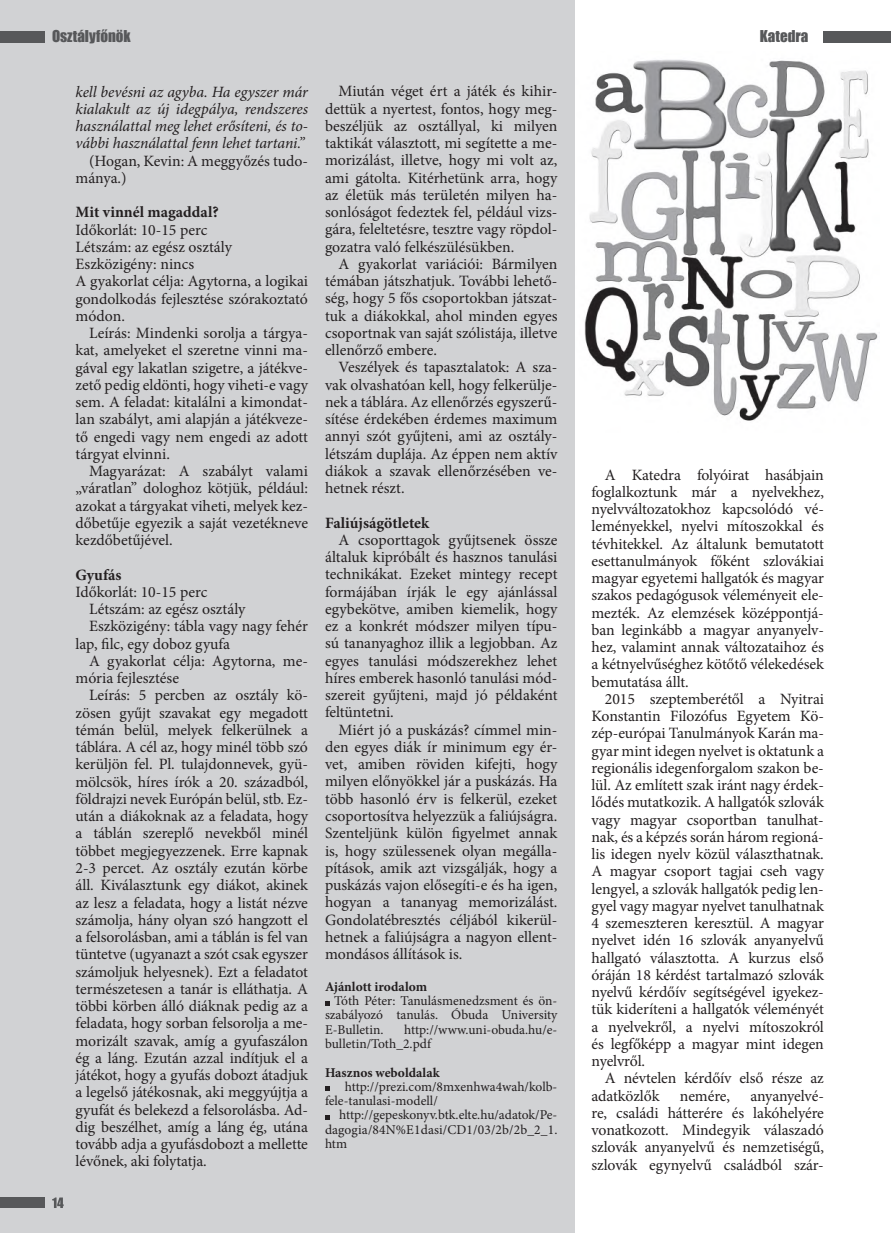
<style>
.page{position:relative;width:891px;height:1233px;background:#fff}
.page>*{position:absolute;margin:0;border:0;box-sizing:border-box;transform-origin:0 0}
.t1{font:15.75px/17.2px "Minion Pro";letter-spacing:-.005em;color:#231f20;text-align:justify}
.t2{font:italic 15.75px/17.2px "Minion Pro";letter-spacing:-.01em;color:#231f20;text-align:justify}
.t3{font:700 15.75px "Minion Pro";color:#231f20}
.t4{font:15px "Impact";color:#57585a}
.t5{font:13.5px/14.2px "Minion Pro";color:#231f20;text-align:justify}
.t6{font:700 13.5px "Minion Pro";color:#231f20}
</style>
<div class="page">
<img style="left:574px;top:51px;width:304px;height:382px">
<div style="left:0;top:0;width:574px;height:1232px;background:#d1d2d4"></div>
<div style="left:824px;top:31px;width:67px;height:11px;background:#57585a"></div>
<svg style="left:52px;top:1197px;width:12px;height:10px"></svg>
<div style="left:0;top:31px;width:45px;height:11px;background:#57585a"></div>
<div style="left:0;top:1197px;width:45px;height:11px;background:#57585a"></div>
<svg style="left:325px;top:1001px;width:4px;height:4px"></svg>
<svg style="left:325px;top:1086px;width:4px;height:4px"></svg>
<svg style="left:325px;top:1115px;width:4px;height:4px"></svg>
<p class="t4" style="left:52px;top:25px;width:80px">Osztályfőnök</p>
<p class="t4" style="left:760px;top:25px;width:50px">Katedra</p>
<p class="t2" style="left:76px;top:83px;width:234px">kell bevésni az agyba. Ha egyszer már kialakult az új idegpálya, rendszeres használattal meg lehet erősíteni, és to&shy;vábbi használattal fenn lehet tartani.”</p>
<p class="t1" style="left:76px;top:152px;width:234px;text-indent:13px">(Hogan, Kevin: A meggyőzés tudo&shy;mánya.)</p>
<p class="t3" style="left:76px;top:201px;width:145px">Mit vinnél magaddal?</p>
<p class="t1" style="left:76px;top:221px;width:234px;text-align:left">Időkorlát: 10-15 perc<br>Létszám: az egész osztály<br>Eszközigény: nincs<br>A gyakorlat célja: Agytorna, a logikai gondolkodás fejlesztése szórakoztató módon.</p>
<p class="t1" style="left:76px;top:324px;width:234px;text-indent:13px">Leírás: Mindenki sorolja a tárgya&shy;kat, amelyeket el szeretne vinni ma&shy;gával egy lakatlan szigetre, a játékve&shy;zető pedig eldönti, hogy viheti-e vagy sem. A feladat: kitalálni a kimondat&shy;lan szabályt, ami alapján a játékveze&shy;tő engedi vagy nem engedi az adott tárgyat elvinni.</p>
<p class="t1" style="left:76px;top:462px;width:234px;text-indent:13px">Magyarázat: A szabályt valami „váratlan” dologhoz kötjük, például: azokat a tárgyakat viheti, melyek kez&shy;dőbetűje egyezik a saját vezetékneve kezdőbetűjével.</p>
<p class="t3" style="left:76px;top:563px;width:48px">Gyufás</p>
<p class="t1" style="left:76px;top:583px;width:133px">Időkorlát: 10-15 perc</p>
<p class="t1" style="left:89px;top:600px;width:158px">Létszám: az egész osztály</p>
<p class="t1" style="left:89px;top:618px;width:220px">Eszközigény: tábla vagy nagy fehér</p>
<p class="t1" style="left:76px;top:635px;width:156px">lap, filc, egy doboz gyufa</p>
<p class="t1" style="left:89px;top:652px;width:220px">A gyakorlat célja: Agytorna, me-</p>
<p class="t1" style="left:76px;top:669px;width:105px">mória fejlesztése</p>
<p class="t1" style="left:89px;top:686px;width:220px">Leírás: 5 percben az osztály kö-</p>
<p class="t1" style="left:76px;top:704px;width:234px">zösen gyűjt szavakat egy megadott</p>
<p class="t1" style="left:76px;top:721px;width:234px">témán belül, melyek felkerülnek a</p>
<p class="t1" style="left:76px;top:738px;width:234px">táblára. A cél az, hogy minél több szó</p>
<p class="t1" style="left:76px;top:755px;width:234px">kerüljön fel. Pl. tulajdonnevek, gyü-</p>
<p class="t1" style="left:76px;top:773px;width:234px">mölcsök, híres írók a 20. századból,</p>
<p class="t1" style="left:76px;top:790px;width:234px">földrajzi nevek Európán belül, stb. Ez-</p>
<p class="t1" style="left:76px;top:807px;width:234px">után a diákoknak az a feladata, hogy</p>
<p class="t1" style="left:76px;top:824px;width:234px">a táblán szereplő nevekből minél</p>
<p class="t1" style="left:76px;top:842px;width:234px">többet megjegyezzenek. Erre kapnak</p>
<p class="t1" style="left:76px;top:859px;width:234px">2-3 percet. Az osztály ezután körbe</p>
<p class="t1" style="left:76px;top:876px;width:234px">áll. Kiválasztunk egy diákot, akinek</p>
<p class="t1" style="left:76px;top:893px;width:234px">az lesz a feladata, hogy a listát nézve</p>
<p class="t1" style="left:76px;top:911px;width:234px">számolja, hány olyan szó hangzott el</p>
<p class="t1" style="left:76px;top:928px;width:234px">a felsorolásban, ami a táblán is fel van</p>
<p class="t1" style="left:76px;top:945px;width:234px">tüntetve (ugyanazt a szót csak egyszer</p>
<p class="t1" style="left:76px;top:962px;width:234px">számoljuk helyesnek). Ezt a feladatot</p>
<p class="t1" style="left:76px;top:980px;width:234px">természetesen a tanár is elláthatja. A</p>
<p class="t1" style="left:76px;top:997px;width:234px">többi körben álló diáknak pedig az a</p>
<p class="t1" style="left:76px;top:1014px;width:234px">feladata, hogy sorban felsorolja a me-</p>
<p class="t1" style="left:76px;top:1031px;width:234px">morizált szavak, amíg a gyufaszálon</p>
<p class="t1" style="left:76px;top:1049px;width:234px">ég a láng. Ezután azzal indítjuk el a</p>
<p class="t1" style="left:76px;top:1066px;width:234px">játékot, hogy a gyufás dobozt átadjuk</p>
<p class="t1" style="left:76px;top:1083px;width:234px">a legelső játékosnak, aki meggyújtja a</p>
<p class="t1" style="left:76px;top:1100px;width:234px">gyufát és belekezd a felsorolásba. Ad-</p>
<p class="t1" style="left:76px;top:1118px;width:234px">dig beszélhet, amíg a láng ég, utána</p>
<p class="t1" style="left:76px;top:1135px;width:234px">tovább adja a gyufásdobozt a mellette</p>
<p class="t1" style="left:76px;top:1152px;width:133px">lévőnek, aki folytatja.</p>
<p class="t1" style="left:325px;top:83px;width:234px;text-indent:13px">Miután véget ért a játék és kihir&shy;dettük a nyertest, fontos, hogy meg&shy;beszéljük az osztállyal, ki milyen taktikát választott, mi segítette a me&shy;morizálást, illetve, hogy mi volt az, ami gátolta. Kitérhetünk arra, hogy az életük más területén milyen ha&shy;sonlóságot fedeztek fel, például vizs&shy;gára, feleltetésre, tesztre vagy röpdol&shy;gozatra való felkészülésükben.</p>
<p class="t1" style="left:325px;top:255px;width:234px;text-indent:13px">A gyakorlat variációi: Bármilyen témában játszhatjuk. További lehető&shy;ség, hogy 5 fős csoportokban játszat&shy;tuk a diákokkal, ahol minden egyes csoportnak van saját szólistája, illetve ellenőrző embere.</p>
<p class="t1" style="left:325px;top:359px;width:234px;text-indent:13px">Veszélyek és tapasztalatok: A sza&shy;vak olvashatóan kell, hogy felkerülje&shy;nek a táblára. Az ellenőrzés egyszerű&shy;sítése érdekében érdemes maximum annyi szót gyűjteni, ami az osztály&shy;létszám duplája. Az éppen nem aktív diákok a szavak ellenőrzésében ve&shy;hetnek részt.</p>
<p class="t3" style="left:325px;top:511px;width:106px">Faliújságötletek</p>
<p class="t1" style="left:325px;top:531px;width:234px;text-indent:13px">A csoporttagok gyűjtsenek össze általuk kipróbált és hasznos tanulási technikákat. Ezeket mintegy recept formájában írják le egy ajánlással egybekötve, amiben kiemelik, hogy ez a konkrét módszer milyen típu&shy;sú tananyaghoz illik a legjobban. Az egyes tanulási módszerekhez lehet híres emberek hasonló tanulási mód&shy;szereit gyűjteni, majd jó példaként feltüntetni.</p>
<p class="t1" style="left:325px;top:721px;width:234px;text-indent:13px">Miért jó a puskázás? címmel min&shy;den egyes diák ír minimum egy ér&shy;vet, amiben röviden kifejti, hogy milyen előnyökkel jár a puskázás. Ha több hasonló érv is felkerül, ezeket csoportosítva helyezzük a faliújságra.<br>Szenteljünk külön figyelmet annak is, hogy szülessenek olyan megálla&shy;pítások, amik azt vizsgálják, hogy a puskázás vajon elősegíti-e és ha igen, hogyan a tananyag memorizálást.<br>Gondolatébresztés céljából kikerül&shy;hetnek a faliújságra a nagyon ellent&shy;mondásos állítások is.</p>
<p class="t6" style="left:325px;top:977px;width:104px">Ajánlott irodalom</p>
<p class="t5" style="left:325px;top:993px;width:234px;text-indent:9px">Tóth Péter: Tanulásmenedzsment és ön&shy;szabályozó tanulás. Óbuda University E-Bulletin.</p>
<p class="t5" style="left:325px;top:1022px;width:234px;text-indent:79px">http://www.uni-obuda.hu/e&shy;bulletin/Toth_2.pdf</p>
<p class="t6" style="left:325px;top:1062px;width:116px">Hasznos weboldalak</p>
<p class="t5" style="left:325px;top:1079px;width:234px;text-indent:20px">http://prezi.com/8mxenhwa4wah/kolb&shy;fele-tanulasi-modell/</p>
<p class="t5" style="left:325px;top:1107px;width:234px;text-indent:14px">http://gepeskonyv.btk.elte.hu/adatok/Pe&shy;dagogia/84N%E1dasi/CD1/03/2b/2b_2_1. htm</p>
<p class="t1" style="left:591px;top:466px;width:234px;text-indent:13px">A Katedra folyóirat hasábjain foglalkoztunk már a nyelvekhez, nyelvváltozatokhoz kapcsolódó vé&shy;leményekkel, nyelvi mítoszokkal és tévhitekkel. Az általunk bemutatott esettanulmányok főként szlovákiai magyar egyetemi hallgatók és magyar szakos pedagógusok véleményeit ele&shy;mezték. Az elemzések középpontjá&shy;ban leginkább a magyar anyanyelv&shy;hez, valamint annak változataihoz és a kétnyelvűséghez kötőtő vélekedések bemutatása állt.</p>
<p class="t1" style="left:591px;top:690px;width:234px;text-indent:13px">2015 szeptemberétől a Nyitrai Konstantin Filozófus Egyetem Kö&shy;zép-európai Tanulmányok Karán ma&shy;gyar mint idegen nyelvet is oktatunk a regionális idegenforgalom szakon be&shy;lül. Az említett szak iránt nagy érdek&shy;lődés mutatkozik. A hallgatók szlovák vagy magyar csoportban tanulhat&shy;nak, és a képzés során három regioná&shy;lis idegen nyelv közül választhatnak.<br>A magyar csoport tagjai cseh vagy lengyel, a szlovák hallgatók pedig len&shy;gyel vagy magyar nyelvet tanulhatnak 4 szemeszteren keresztül. A magyar nyelvet idén 16 szlovák anyanyelvű hallgató választotta. A kurzus első óráján 18 kérdést tartalmazó szlovák nyelvű kérdőív segítségével igyekez&shy;tük kideríteni a hallgatók véleményét a nyelvekről, a nyelvi mítoszokról és legfőképp a magyar mint idegen nyelvről.</p>
<p class="t1" style="left:591px;top:1069px;width:234px;text-indent:13px">A névtelen kérdőív első része az adatközlők</p>
<p class="t1" style="left:591px;top:1087px;width:234px;text-indent:159px">anyanyelvé&shy;re, családi hátterére és lakóhelyére vonatkozott. Mindegyik válaszadó szlovák anyanyelvű és nemzetiségű, szlovák egynyelvű családból szár-</p>
<p class="t1" style="left:680px;top:1087px;width:52px">nemére,</p>
</div>
